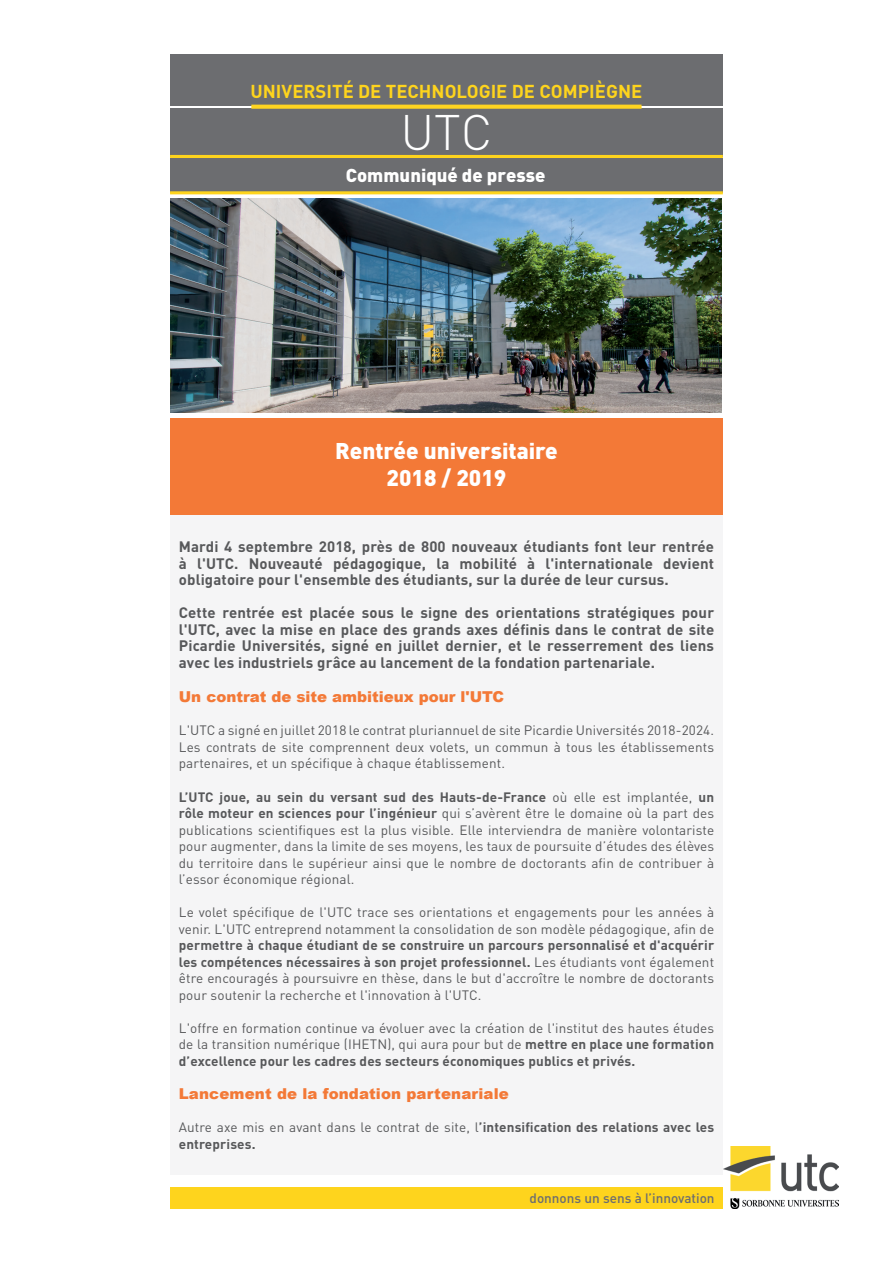
<style>
.page{position:relative;width:893px;height:1263px;background:#fff}
.page>*{position:absolute;margin:0;border:0;box-sizing:border-box;transform-origin:0 0}
.t1{font:300 49.2px "DIN";color:#fff}
.t2{font:900 22.5px/27px "DIN";color:#fff;text-align:center}
.t3{font:700 18.45px "DIN";color:#fed41d}
.t4{font:900 18.45px "DIN";color:#fff}
.t5{font:700 15px/16.5px "DIN";letter-spacing:.01em;color:#57585a;text-align:justify}
.t6{font:900 15px "Arial";letter-spacing:.01em;color:#f37937}
.t7{font:13.5px/16.5px "DIN";letter-spacing:.01em;color:#57585a;text-align:justify}
.t8{font:700 13.5px/16.5px "DIN";letter-spacing:.01em;color:#57585a}
.t9{font:500 13.5px "DIN";color:#6c6d70}
.s1{font-weight:700}
.s2{font-weight:400}
</style>
<div class="page">
<div style="left:170px;top:54px;width:552px;height:52px;background:#6c6d70"></div>
<div style="left:170px;top:158px;width:553px;height:35px;background:#6c6d70"></div>
<div style="left:170px;top:109px;width:553px;height:48px;background:#6c6d70"></div>
<svg style="left:251px;top:105px;width:391px;height:4px;background:#f5cc25"></svg>
<hr style="left:170px;top:155px;width:553px;height:3px;background:#fed41d">
<hr style="left:170px;top:191px;width:553px;height:3px;background:#fed41d">
<div style="left:170px;top:1188px;width:553px;height:21px;background:#fed41d"></div>
<div style="left:170px;top:500px;width:553px;height:675px;background:#f5f5f6"></div>
<div style="left:170px;top:418px;width:553px;height:96px;background:#f37937"></div>
<img style="left:723px;top:1147px;width:115px;height:62px">
<img style="left:170px;top:199px;width:552px;height:213px">
<h3 class="t3" style="left:250px;top:80px;width:393px">UNIVERSITÉ DE TECHNOLOGIE DE COMPIÈGNE</h3>
<h1 class="t1" style="left:400px;top:102px;width:94px">UTC</h1>
<h3 class="t4" style="left:346px;top:162px;width:201px">Communiqué de presse</h3>
<h2 class="t2" style="left:335px;top:436px;width:224px">Rentrée universitaire<br>2018 / 2019</h2>
<p class="t5" style="left:179px;top:538px;width:537px">Mardi 4 septembre 2018, près de 800 nouveaux étudiants font leur rentrée à l'UTC. Nouveauté pédagogique, la mobilité à l'internationale devient obligatoire pour l'ensemble des étudiants, sur la durée de leur cursus.</p>
<p class="t5" style="left:179px;top:604px;width:537px">Cette rentrée est placée sous le signe des orientations stratégiques pour l'UTC, avec la mise en place des grands axes définis dans le contrat de site Picardie Universités, signé en juillet dernier, et le resserrement des liens avec les industriels grâce au lancement de la fondation partenariale.</p>
<p class="t6" style="left:179px;top:686px;width:327px">Un contrat de site ambitieux pour l'UTC</p>
<p class="t7" style="left:179px;top:722px;width:537px">L'UTC a signé en juillet 2018 le contrat pluriannuel de site Picardie Universités 2018-2024.<br>Les contrats de site comprennent deux volets, un commun à tous les établissements partenaires, et un spécifique à chaque établissement.</p>
<p class="t7" style="left:179px;top:788px;width:537px"><span class="s1">L’UTC joue, au sein du versant sud des Hauts-de-France</span> où elle est implantée, <span class="s1">un rôle moteur en sciences pour l’ingénieur</span> qui s’avèrent être le domaine où la part des publications scientifiques est la plus visible. Elle interviendra de manière volontariste pour augmenter, dans la limite de ses moyens, les taux de poursuite d’études des élèves du territoire dans le supérieur ainsi que le nombre de doctorants afin de contribuer à l’essor économique régional.</p>
<p class="t7" style="left:179px;top:904px;width:537px">Le volet spécifique de l'UTC trace ses orientations et engagements pour les années à venir. L'UTC entreprend notamment la consolidation de son modèle pédagogique, afin de</p>
<p class="t7" style="left:179px;top:937px;width:537px"><span class="s1">permettre à chaque étudiant de se construire un parcours personnalisé et d'acquérir les compétences nécessaires à son projet professionnel.</span> Les étudiants vont également être encouragés à poursuivre en thèse, dans le but d'accroître le nombre de doctorants pour soutenir la recherche et l'innovation à l'UTC.</p>
<p class="t7" style="left:179px;top:1019px;width:537px">L'offre en formation continue va évoluer avec la création de l'institut des hautes études de la transition numérique (IHETN), qui aura pour but de <span class="s1">mettre en place une formation d’excellence pour les cadres des secteurs économiques publics et privés.</span></p>
<p class="t6" style="left:179px;top:1083px;width:332px">Lancement de la fondation partenariale</p>
<p class="t8" style="left:179px;top:1118px;width:537px"><span class="s2">Autre axe mis en avant dans le contrat de site, l</span>’intensification des relations avec les entreprises.</p>
<p class="t9" style="left:529px;top:1189px;width:187px">donnons un sens à l’innovation</p>
</div>
